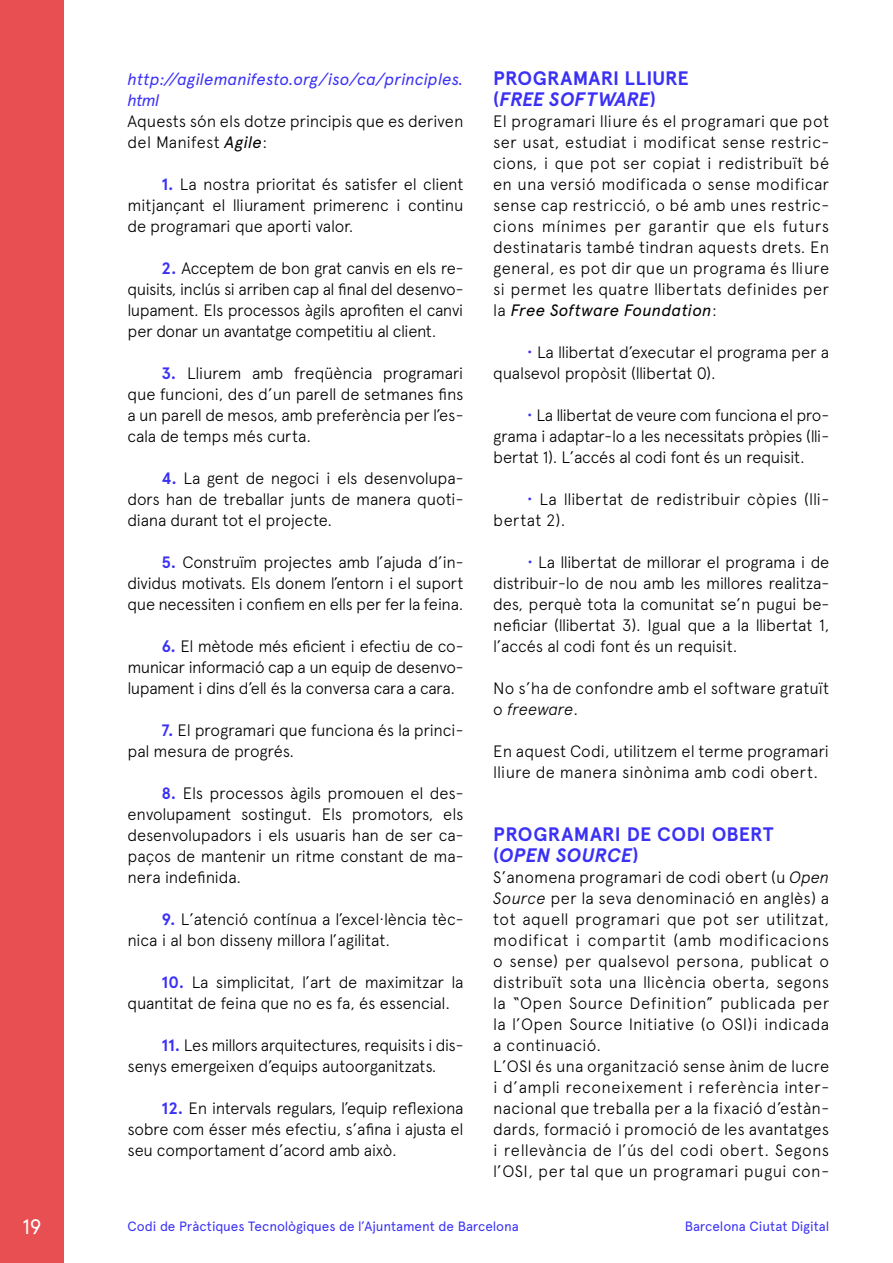
<style>
.page{position:relative;width:893px;height:1263px;background:#fff}
.page>*{position:absolute;margin:0;border:0;box-sizing:border-box;transform-origin:0 0}
.t1{font:21px "Apercu";color:#fff}
.t2{font:700 19.5px/21px "Apercu";letter-spacing:.01em;color:#3b31f5}
.t3{font:300 16.5px/21px "Apercu";letter-spacing:-.01em;color:#000;text-align:justify}
.t4{font:300 16.5px/21px "Apercu";letter-spacing:.015em;color:#000}
.t5{font:italic 16.5px/21px "Apercu";letter-spacing:-.01em;color:#3b31f5}
.t6{font:13.5px "Apercu";letter-spacing:-.005em;color:#3b31f5}
.s1{font-weight:400;font-style:italic}
.s2{font-weight:700;color:#3b31f5}
.s3{font-style:italic}
</style>
<div class="page">
<div style="left:0;top:0;width:64px;height:1263px;background:#e84f52"></div>
<p class="t1" style="left:22px;top:1214px;width:21px">19</p>
<p class="t5" style="left:128px;top:67px;width:337px">http://agilemanifesto.org/iso/ca/principles. html</p>
<p class="t3" style="left:128px;top:110px;width:337px">Aquests són els dotze principis que es deriven del Manifest <span class="s1">Agile</span>:</p>
<p class="t3" style="left:128px;top:173px;width:337px;text-indent:34px"><span class="s2">1.</span> La nostra prioritat és satisfer el client mitjançant el lliurament primerenc i continu de programari que aporti valor.</p>
<p class="t3" style="left:128px;top:257px;width:337px;text-indent:34px"><span class="s2">2.</span> Acceptem de bon grat canvis en els re&shy;quisits, inclús si arriben cap al final del desenvo&shy;lupament. Els processos àgils aprofiten el canvi per donar un avantatge competitiu al client.</p>
<p class="t3" style="left:128px;top:362px;width:337px;text-indent:34px"><span class="s2">3.</span> Lliurem amb freqüència programari que funcioni, des d’un parell de setmanes fins a un parell de mesos, amb preferència per l’es&shy;cala de temps més curta.</p>
<p class="t3" style="left:128px;top:467px;width:337px;text-indent:34px"><span class="s2">4.</span> La gent de negoci i els desenvolupa&shy;dors han de treballar junts de manera quoti&shy;diana durant tot el projecte.</p>
<p class="t3" style="left:128px;top:551px;width:337px;text-indent:34px"><span class="s2">5.</span> Construïm projectes amb l’ajuda d’in&shy;dividus motivats. Els donem l’entorn i el suport que necessiten i confiem en ells per fer la feina.</p>
<p class="t3" style="left:128px;top:635px;width:337px;text-indent:34px"><span class="s2">6.</span> El mètode més eficient i efectiu de co&shy;municar informació cap a un equip de desenvo&shy;lupament i dins d’ell és la conversa cara a cara.</p>
<p class="t3" style="left:128px;top:719px;width:337px;text-indent:34px"><span class="s2">7.</span> El programari que funciona és la princi&shy;pal mesura de progrés.</p>
<p class="t3" style="left:128px;top:782px;width:337px;text-indent:34px"><span class="s2">8.</span> Els processos àgils promouen el des&shy;envolupament sostingut. Els promotors, els desenvolupadors i els usuaris han de ser ca&shy;paços de mantenir un ritme constant de ma&shy;nera indefinida.</p>
<p class="t3" style="left:128px;top:908px;width:337px;text-indent:34px"><span class="s2">9.</span> L’atenció contínua a l’excel·lència tèc&shy;nica i al bon disseny millora l’agilitat.</p>
<p class="t3" style="left:128px;top:971px;width:337px;text-indent:34px"><span class="s2">10.</span> La simplicitat, l’art de maximitzar la quantitat de feina que no es fa, és essencial.</p>
<p class="t3" style="left:128px;top:1034px;width:337px;text-indent:34px"><span class="s2">11.</span> Les millors arquitectures, requisits i dis&shy;senys emergeixen d’equips autoorganitzats.</p>
<p class="t3" style="left:128px;top:1097px;width:337px;text-indent:34px"><span class="s2">12.</span> En intervals regulars, l’equip reflexiona sobre com ésser més efectiu, s’afina i ajusta el seu comportament d’acord amb això.</p>
<p class="t2" style="left:493px;top:68px;width:197px">PROGRAMARI LLIURE (<span class="s3">FREE SOFTWARE</span>)</p>
<p class="t3" style="left:493px;top:110px;width:337px">El programari lliure és el programari que pot ser usat, estudiat i modificat sense restric&shy;cions, i que pot ser copiat i redistribuït bé en una versió modificada o sense modificar sense cap restricció, o bé amb unes restric&shy;cions mínimes per garantir que els futurs destinataris també tindran aquests drets. En general, es pot dir que un programa és lliure si permet les quatre llibertats definides per la <span class="s1">Free Software Foundation</span>:</p>
<p class="t3" style="left:493px;top:341px;width:337px;text-indent:34px"><span class="s2">·</span> La llibertat d’executar el programa per a qualsevol propòsit (llibertat 0).</p>
<p class="t3" style="left:493px;top:404px;width:337px;text-indent:34px"><span class="s2">·</span> La llibertat de veure com funciona el pro&shy;grama i adaptar-lo a les necessitats pròpies (lli&shy;bertat 1). L’accés al codi font és un requisit.</p>
<p class="t3" style="left:493px;top:488px;width:337px;text-indent:34px"><span class="s2">·</span> La llibertat de redistribuir còpies (lli&shy;bertat 2).</p>
<p class="t3" style="left:493px;top:551px;width:337px;text-indent:34px"><span class="s2">·</span> La llibertat de millorar el programa i de distribuir-lo de nou amb les millores realitza&shy;des, perquè tota la comunitat se’n pugui be&shy;neficiar (llibertat 3). Igual que a la llibertat 1, l’accés al codi font és un requisit.</p>
<p class="t3" style="left:493px;top:677px;width:337px">No s’ha de confondre amb el software gratuït o <span class="s3">freeware</span>.</p>
<p class="t3" style="left:493px;top:740px;width:337px">En aquest Codi, utilitzem el terme programari lliure de manera sinònima amb codi obert.</p>
<p class="t2" style="left:493px;top:824px;width:282px">PROGRAMARI DE CODI OBERT (<span class="s3">OPEN SOURCE</span>)</p>
<p class="t4" style="left:493px;top:866px;width:337px">S’anomena programari de codi obert (u <span class="s3">Open Source</span> per la seva denominació en anglès) a tot aquell programari que pot ser utilitzat, modificat i compartit (amb modificacions o sense) per qualsevol persona, publicat o distribuït sota una llicència oberta, segons la “Open Source Definition” publicada per la l’Open Source Initiative (o OSI)i indicada a continuació.<br>L’OSI és una organització sense ànim de lucre i d’ampli reconeixement i referència inter&shy;nacional que treballa per a la fixació d’estàn&shy;dards, formació i promoció de les avantatges i rellevància de l’ús del codi obert. Segons l’OSI, per tal que un programari pugui con-</p>
<p class="t6" style="left:128px;top:1218px;width:393px">Codi de Pràctiques Tecnològiques de l’Ajuntament de Barcelona</p>
<p class="t6" style="left:685px;top:1218px;width:146px">Barcelona Ciutat Digital</p>
</div>
